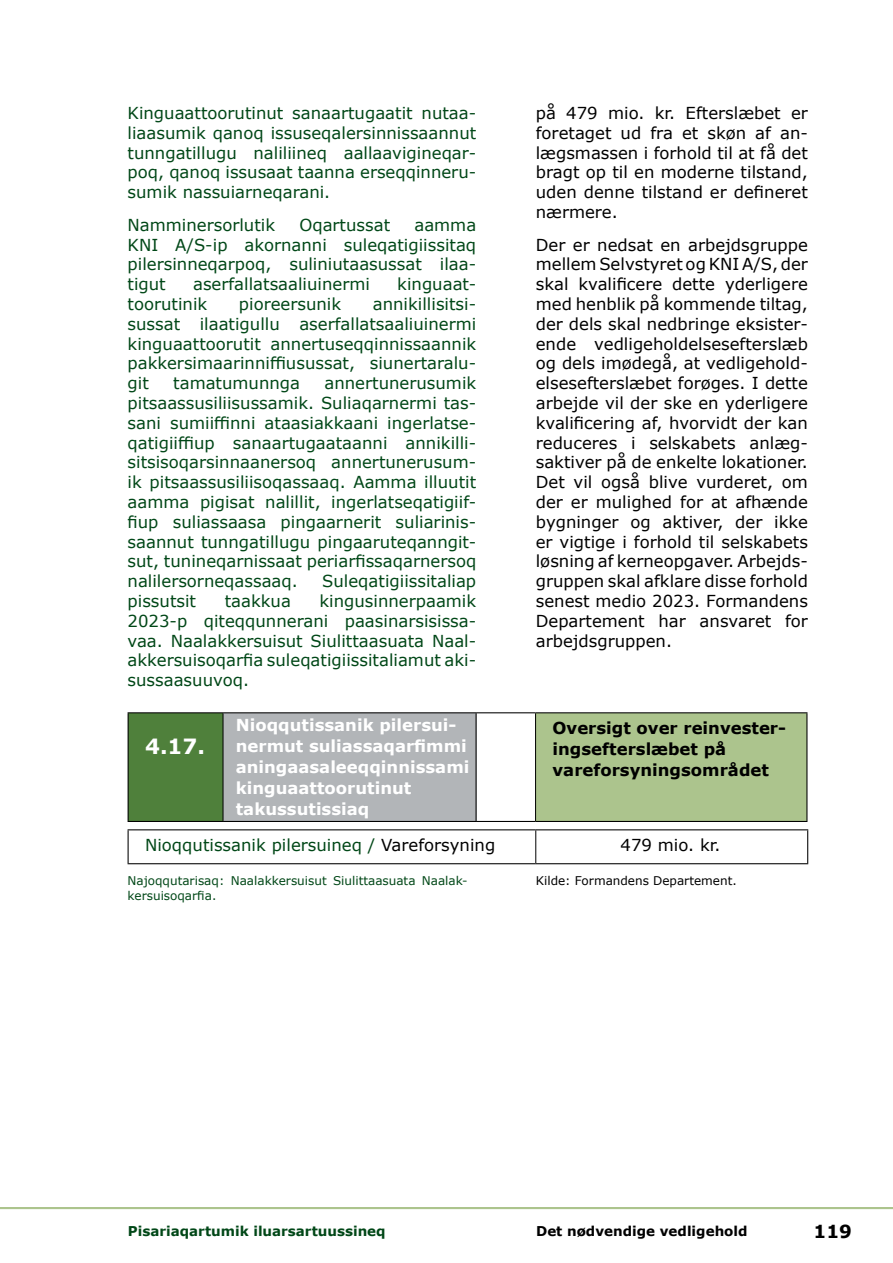
<style>
.page{position:relative;width:893px;height:1263px;background:#fff}
.page>*{position:absolute;margin:0;border:0;box-sizing:border-box;transform-origin:0 0}
.t1{font:700 21px "Verdana";color:#fff}
.t2{font:700 18px "Verdana";color:#000}
.t3{font:16.5px/19.8px "Verdana";color:#004717;text-align:justify}
.t4{font:16.5px/19.8px "Verdana";color:#000;text-align:justify}
.t5{font:700 16.5px/21px "Verdana";color:#fff}
.t6{font:700 16.5px/21px "Verdana";color:#000}
.t7{font:700 13.5px "Verdana";color:#004717}
.t8{font:700 13.5px "Verdana";color:#000}
.t9{font:12px/14.4px "Verdana";color:#004717}
.t10{font:12px "Verdana";color:#000}
.s1{color:#000}
</style>
<div class="page">
<hr style="left:0;top:1207px;width:893px;height:2px;background:#acc48d">
<div style="left:128px;top:713px;width:95px;height:108px;background:#4f803b"></div>
<div style="left:223px;top:713px;width:253px;height:108px;background:#b2b5b8"></div>
<div style="left:536px;top:713px;width:271px;height:108px;background:#acc48d"></div>
<hr style="left:128px;top:712px;width:95px;height:1px;background:#000">
<hr style="left:128px;top:713px;width:1px;height:108px;background:#000">
<hr style="left:223px;top:712px;width:253px;height:1px;background:#000">
<hr style="left:476px;top:712px;width:60px;height:1px;background:#000">
<hr style="left:536px;top:712px;width:271px;height:1px;background:#000">
<hr style="left:806px;top:713px;width:1px;height:108px;background:#000">
<hr style="left:128px;top:821px;width:95px;height:1px;background:#000">
<hr style="left:223px;top:821px;width:253px;height:1px;background:#000">
<hr style="left:476px;top:821px;width:60px;height:1px;background:#000">
<hr style="left:536px;top:821px;width:271px;height:1px;background:#000">
<hr style="left:223px;top:713px;width:1px;height:108px;background:#000">
<hr style="left:476px;top:713px;width:1px;height:108px;background:#000">
<hr style="left:535px;top:713px;width:1px;height:108px;background:#000">
<hr style="left:128px;top:829px;width:408px;height:1px;background:#000">
<hr style="left:128px;top:830px;width:1px;height:33px;background:#000">
<hr style="left:536px;top:829px;width:272px;height:1px;background:#000">
<hr style="left:807px;top:830px;width:1px;height:33px;background:#000">
<hr style="left:128px;top:863px;width:408px;height:1px;background:#000">
<hr style="left:536px;top:863px;width:272px;height:1px;background:#000">
<hr style="left:535px;top:830px;width:1px;height:33px;background:#000">
<p class="t3" style="left:128px;top:103px;width:350px">Kinguaattoorutinut sanaartugaatit nutaa&shy;liaasumik qanoq issuseqalersinnissaannut tunngatillugu naliliineq aallaavigineqar&shy;poq, qanoq issusaat taanna erseqqinneru&shy;sumik nassuiarneqarani.</p>
<p class="t3" style="left:128px;top:215px;width:149px">Namminersorlutik</p>
<p class="t3" style="left:299px;top:215px;width:92px">Oqartussat</p>
<p class="t3" style="left:128px;top:215px;width:350px;text-indent:287px">aamma KNI A/S-ip akornanni suleqatigiissitaq pilersinneqarpoq, suliniutaasussat ilaa&shy;tigut</p>
<p class="t3" style="left:193px;top:274px;width:178px">aserfallatsaaliuinermi</p>
<p class="t3" style="left:397px;top:274px;width:80px">kinguaat-</p>
<p class="t3" style="left:128px;top:294px;width:81px">toorutinik</p>
<p class="t3" style="left:239px;top:294px;width:104px">pioreersunik</p>
<p class="t3" style="left:128px;top:294px;width:350px;text-indent:245px">annikillisitsi&shy;sussat ilaatigullu aserfallatsaaliuinermi kinguaattoorutit annertuseqqinnissaannik pakkersimaarinniffiusussat, siunertaralu&shy;git</p>
<p class="t3" style="left:128px;top:373px;width:350px;text-indent:197px">annertunerusumik pitsaassusiliisussamik. Suliaqarnermi tas&shy;sani sumiiffinni ataasiakkaani ingerlatse&shy;qatigiiffiup sanaartugaataanni annikilli&shy;sitsisoqarsinnaanersoq annertunerusum&shy;ik pitsaassusiliisoqassaaq. Aamma illuutit aamma pigisat nalillit, ingerlatseqatigiif&shy;fiup suliassaasa pingaarnerit suliarinis&shy;saannut tunngatillugu pingaaruteqanngit&shy;sut, tunineqarnissaat periarfissaqarnersoq nalilersorneqassaaq.</p>
<p class="t3" style="left:173px;top:373px;width:128px">tamatumunnga</p>
<p class="t3" style="left:322px;top:571px;width:155px">Suleqatigiissitaliap</p>
<p class="t3" style="left:128px;top:591px;width:350px;text-indent:192px">kingusinnerpaamik 2023-p qiteqqunnerani paasinarsisissa&shy;vaa. Naalakkersuisut Siulittaasuata Naal&shy;akkersuisoqarfia suleqatigiissitaliamut aki&shy;sussaasuuvoq.</p>
<p class="t3" style="left:128px;top:591px;width:70px">pissutsit</p>
<p class="t3" style="left:225px;top:591px;width:68px">taakkua</p>
<p class="t4" style="left:536px;top:103px;width:274px">på 479 mio. kr. Efterslæbet er foretaget ud fra et skøn af an&shy;lægsmassen i forhold til at få det bragt op til en moderne tilstand, uden denne tilstand er defineret nærmere.</p>
<p class="t4" style="left:536px;top:234px;width:274px">Der er nedsat en arbejdsgruppe mellem Selvstyret og KNI A/S, der skal kvalificere dette yderligere med henblik på kommende tiltag, der dels skal nedbringe eksister&shy;ende vedligeholdelsesefterslæb og dels imødegå, at vedligehold&shy;elsesefterslæbet forøges. I dette arbejde vil der ske en yderligere kvalificering af, hvorvidt der kan reduceres i selskabets anlæg&shy;saktiver på de enkelte lokationer.<br>Det vil også blive vurderet, om der er mulighed for at afhænde bygninger og aktiver, der ikke er vigtige i forhold til selskabets løsning af kerneopgaver. Arbejds&shy;gruppen skal afklare disse forhold senest medio 2023. Formandens Departement har ansvaret for arbejdsgruppen.</p>
<p class="t5" style="left:236px;top:715px;width:235px">Nioqqutissanik pilersui&shy;nermut suliassaqarfimmi aningaasaleeqqinnissami kinguaattoorutinut takussutissiaq</p>
<p class="t6" style="left:553px;top:717px;width:235px">Oversigt over reinvester&shy;ingsefterslæbet på vareforsyningsområdet</p>
<p class="t3" style="left:145px;top:835px;width:352px">Nioqqutissanik pilersuineq / <span class="s1">Vareforsyning</span></p>
<p class="t4" style="left:620px;top:835px;width:101px">479 mio. kr.</p>
<p class="t10" style="left:536px;top:872px;width:203px">Kilde: Formandens Departement.</p>
<p class="t1" style="left:145px;top:732px;width:61px">4.17.</p>
<p class="t9" style="left:128px;top:874px;width:342px">Najoqqutarisaq: Naalakkersuisut Siulittaasuata Naalak&shy;kersuisoqarfia.</p>
<p class="t7" style="left:128px;top:1222px;width:259px">Pisariaqartumik iluarsartuussineq</p>
<p class="t8" style="left:536px;top:1221px;width:213px">Det nødvendige vedligehold</p>
<p class="t2" style="left:814px;top:1219px;width:40px">119</p>
</div>
